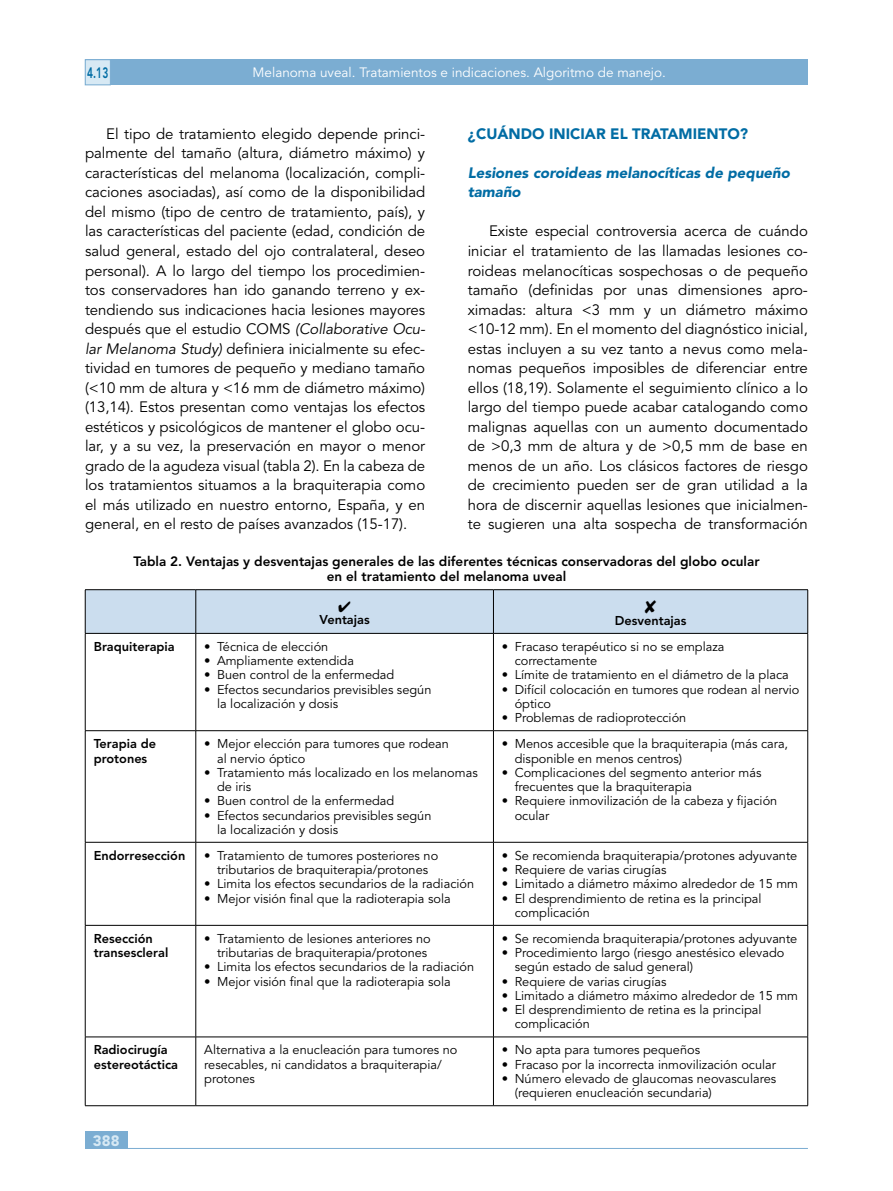
<style>
.page{position:relative;width:893px;height:1191px;background:#fff}
.page>*{position:absolute;margin:0;border:0;box-sizing:border-box;transform-origin:0 0}
.Texto_base{font:15px/19.5px "Avenir LT Std";letter-spacing:-.005em;color:#000;text-align:justify}
.Ladillo_2{font:italic 900 15px/19.5px "Avenir LT Std";color:#006ca4}
.Ladillo_1{font:900 15px "Avenir LT Std";color:#006ca4}
.t1{font:800 15px "Avenir LT Std";color:#006ca4;scale:.68 1}
.t2{font:900 15px "Avenir LT Std";color:#d7e9f4}
.Titulo{font:800 13.5px/15px "Avenir LT Std";color:#000;text-align:center}
.t3{font:13.5px "Avenir LT Std";color:#fff}
.Base__Izda{font:12.75px/14.2px "Avenir LT Std";color:#000}
.Encabezado__Izda{font:800 12.75px/14.2px "Avenir LT Std";color:#000}
.Encabezado{font:800 12.75px "Avenir LT Std";color:#000}
.s1{font-style:italic}
</style>
<div class="page">
<div style="left:85px;top:1131px;width:43px;height:17px;background:#7badd2"></div>
<div style="left:85px;top:60px;width:723px;height:25px;background:#7badd2"></div>
<div style="left:85px;top:60px;width:26px;height:25px;background:#d7e9f4;border:1px solid #7badd2"></div>
<hr style="left:85px;top:1148px;width:723px;height:1px;background:#7badd2">
<svg style="left:86px;top:634px;width:721px;height:471px"></svg>
<hr style="left:85px;top:633px;width:111px;height:1px;background:#000">
<hr style="left:196px;top:633px;width:297px;height:1px;background:#000">
<hr style="left:493px;top:633px;width:315px;height:1px;background:#000">
<hr style="left:196px;top:730px;width:297px;height:1px;background:#000">
<hr style="left:196px;top:842px;width:297px;height:1px;background:#000">
<hr style="left:196px;top:925px;width:297px;height:1px;background:#000">
<hr style="left:196px;top:1036px;width:297px;height:1px;background:#000">
<hr style="left:196px;top:1105px;width:297px;height:1px;background:#000">
<hr style="left:85px;top:633px;width:1px;height:97px;background:#000">
<hr style="left:196px;top:633px;width:1px;height:97px;background:#000">
<hr style="left:85px;top:730px;width:111px;height:1px;background:#000">
<hr style="left:85px;top:731px;width:1px;height:111px;background:#000">
<hr style="left:196px;top:731px;width:1px;height:111px;background:#000">
<hr style="left:85px;top:842px;width:111px;height:1px;background:#000">
<hr style="left:85px;top:842px;width:1px;height:83px;background:#000">
<hr style="left:196px;top:842px;width:1px;height:83px;background:#000">
<hr style="left:85px;top:925px;width:111px;height:1px;background:#000">
<hr style="left:85px;top:925px;width:1px;height:111px;background:#000">
<hr style="left:196px;top:925px;width:1px;height:111px;background:#000">
<hr style="left:85px;top:1036px;width:111px;height:1px;background:#000">
<hr style="left:85px;top:1037px;width:1px;height:68px;background:#000">
<hr style="left:196px;top:1037px;width:1px;height:68px;background:#000">
<hr style="left:85px;top:1105px;width:111px;height:1px;background:#000">
<hr style="left:493px;top:633px;width:1px;height:97px;background:#000">
<hr style="left:807px;top:633px;width:1px;height:97px;background:#000">
<hr style="left:493px;top:730px;width:315px;height:1px;background:#000">
<hr style="left:493px;top:731px;width:1px;height:111px;background:#000">
<hr style="left:807px;top:731px;width:1px;height:111px;background:#000">
<hr style="left:493px;top:842px;width:315px;height:1px;background:#000">
<hr style="left:493px;top:842px;width:1px;height:83px;background:#000">
<hr style="left:807px;top:842px;width:1px;height:83px;background:#000">
<hr style="left:493px;top:925px;width:315px;height:1px;background:#000">
<hr style="left:493px;top:925px;width:1px;height:111px;background:#000">
<hr style="left:807px;top:925px;width:1px;height:111px;background:#000">
<hr style="left:493px;top:1036px;width:315px;height:1px;background:#000">
<hr style="left:493px;top:1037px;width:1px;height:68px;background:#000">
<hr style="left:807px;top:1037px;width:1px;height:68px;background:#000">
<hr style="left:493px;top:1105px;width:315px;height:1px;background:#000">
<svg style="left:85px;top:589px;width:723px;height:44px;background:#c5d6e6"></svg>
<p class="t1" style="left:87px;top:64px;width:33px">4.13</p>
<p class="t3" style="left:253px;top:65px;width:415px">Melanoma uveal. Tratamientos e indicaciones. Algoritmo de manejo.</p>
<p class="Texto_base" style="left:85px;top:124px;width:342px;text-indent:21px">El tipo de tratamiento elegido depende princi&shy;palmente del tamaño (altura, diámetro máximo) y características del melanoma (localización, compli&shy;caciones asociadas), así como de la disponibilidad del mismo (tipo de centro de tratamiento, país), y las características del paciente (edad, condición de salud general, estado del ojo contralateral, deseo personal). A lo largo del tiempo los procedimien&shy;tos conservadores han ido ganando terreno y ex&shy;tendiendo sus indicaciones hacia lesiones mayores después que el estudio COMS <span class="s1">(Collaborative Ocu&shy;lar Melanoma Study)</span> definiera inicialmente su efec&shy;tividad en tumores de pequeño y mediano tamaño (&lt;10 mm de altura y &lt;16 mm de diámetro máximo) (13,14). Estos presentan como ventajas los efectos estéticos y psicológicos de mantener el globo ocu&shy;lar, y a su vez, la preservación en mayor o menor grado de la agudeza visual (tabla 2). En la cabeza de los tratamientos situamos a la braquiterapia como el más utilizado en nuestro entorno, España, y en general, en el resto de países avanzados (15-17).</p>
<p class="Ladillo_1" style="left:468px;top:125px;width:282px">¿CUÁNDO INICIAR EL TRATAMIENTO?</p>
<p class="Ladillo_2" style="left:468px;top:163px;width:324px">Lesiones coroideas melanocíticas de pequeño tamaño</p>
<p class="Texto_base" style="left:468px;top:222px;width:342px;text-indent:21px">Existe especial controversia acerca de cuándo iniciar el tratamiento de las llamadas lesiones co&shy;roideas melanocíticas sospechosas o de pequeño tamaño (definidas por unas dimensiones apro&shy;ximadas: altura &lt;3 mm y un diámetro máximo &lt;10-12 mm). En el momento del diagnóstico inicial, estas incluyen a su vez tanto a nevus como mela&shy;nomas pequeños imposibles de diferenciar entre ellos (18,19). Solamente el seguimiento clínico a lo largo del tiempo puede acabar catalogando como malignas aquellas con un aumento documentado de &gt;0,3 mm de altura y de &gt;0,5 mm de base en menos de un año. Los clásicos factores de riesgo de crecimiento pueden ser de gran utilidad a la hora de discernir aquellas lesiones que inicialmen&shy;te sugieren una alta sospecha de transformación</p>
<p class="Titulo" style="left:133px;top:554px;width:628px">Tabla 2. Ventajas y desventajas generales de las diferentes técnicas conservadoras del globo ocular en el tratamiento del melanoma uveal</p>
<p class="Encabezado" style="left:320px;top:611px;width:52px">Ventajas</p>
<p class="Encabezado" style="left:615px;top:613px;width:73px">Desventajas</p>
<p class="Encabezado__Izda" style="left:94px;top:639px;width:83px">Braquiterapia</p>
<p class="Base__Izda" style="left:204px;top:640px;width:126px">• Técnica de elección</p>
<p class="Base__Izda" style="left:204px;top:654px;width:151px">• Ampliamente extendida</p>
<p class="Base__Izda" style="left:204px;top:668px;width:192px">• Buen control de la enfermedad</p>
<p class="Base__Izda" style="left:217px;top:682px;width:216px;text-indent:-13px">• Efectos secundarios previsibles según la localización y dosis</p>
<p class="Base__Izda" style="left:515px;top:640px;width:211px;text-indent:-13px">• Fracaso terapéutico si no se emplaza correctamente</p>
<p class="Base__Izda" style="left:502px;top:668px;width:288px">• Límite de tratamiento en el diámetro de la placa</p>
<p class="Base__Izda" style="left:515px;top:682px;width:286px;text-indent:-13px">• Difícil colocación en tumores que rodean al nervio óptico</p>
<p class="Base__Izda" style="left:502px;top:711px;width:186px">• Problemas de radioprotección</p>
<p class="Encabezado__Izda" style="left:94px;top:736px;width:64px">Terapia de protones</p>
<p class="Base__Izda" style="left:217px;top:737px;width:233px;text-indent:-13px">• Mejor elección para tumores que rodean al nervio óptico</p>
<p class="Base__Izda" style="left:217px;top:765px;width:262px;text-indent:-13px">• Tratamiento más localizado en los melanomas de iris</p>
<p class="Base__Izda" style="left:204px;top:794px;width:192px">• Buen control de la enfermedad</p>
<p class="Base__Izda" style="left:217px;top:808px;width:216px;text-indent:-13px">• Efectos secundarios previsibles según la localización y dosis</p>
<p class="Encabezado__Izda" style="left:94px;top:848px;width:93px">Endorresección</p>
<p class="Base__Izda" style="left:204px;top:848px;width:235px;text-align:center">• Tratamiento de tumores posteriores no tributarios de braquiterapia/protones</p>
<p class="Base__Izda" style="left:204px;top:877px;width:271px">• Limita los efectos secundarios de la radiación</p>
<p class="Base__Izda" style="left:204px;top:891px;width:248px">• Mejor visión final que la radioterapia sola</p>
<p class="Encabezado__Izda" style="left:94px;top:931px;width:76px">Resección transescleral</p>
<p class="Base__Izda" style="left:204px;top:931px;width:228px;text-align:right">• Tratamiento de lesiones anteriores no tributarias de braquiterapia/protones</p>
<p class="Base__Izda" style="left:204px;top:960px;width:271px">• Limita los efectos secundarios de la radiación</p>
<p class="Base__Izda" style="left:204px;top:974px;width:248px">• Mejor visión final que la radioterapia sola</p>
<p class="Base__Izda" style="left:515px;top:737px;width:275px;text-indent:-13px">• Menos accesible que la braquiterapia (más cara, disponible en menos centros)</p>
<p class="Base__Izda" style="left:515px;top:765px;width:248px;text-indent:-13px">• Complicaciones del segmento anterior más frecuentes que la braquiterapia</p>
<p class="Base__Izda" style="left:515px;top:794px;width:264px;text-indent:-13px">• Requiere inmovilización de la cabeza y fijación ocular</p>
<p class="Base__Izda" style="left:502px;top:848px;width:297px">• Se recomienda braquiterapia/protones adyuvante</p>
<p class="Base__Izda" style="left:502px;top:863px;width:166px">• Requiere de varias cirugías</p>
<p class="Base__Izda" style="left:502px;top:877px;width:298px">• Limitado a diámetro máximo alrededor de 15 mm</p>
<p class="Base__Izda" style="left:515px;top:891px;width:248px;text-indent:-13px">• El desprendimiento de retina es la principal complicación</p>
<p class="Base__Izda" style="left:502px;top:931px;width:297px">• Se recomienda braquiterapia/protones adyuvante</p>
<p class="Base__Izda" style="left:515px;top:946px;width:271px;text-indent:-13px">• Procedimiento largo (riesgo anestésico elevado según estado de salud general)</p>
<p class="Base__Izda" style="left:502px;top:974px;width:166px">• Requiere de varias cirugías</p>
<p class="Base__Izda" style="left:502px;top:988px;width:298px">• Limitado a diámetro máximo alrededor de 15 mm</p>
<p class="Base__Izda" style="left:515px;top:1003px;width:248px;text-indent:-13px">• El desprendimiento de retina es la principal complicación</p>
<p class="Encabezado__Izda" style="left:94px;top:1043px;width:86px">Radiocirugía estereotáctica</p>
<p class="Base__Izda" style="left:204px;top:1043px;width:255px">Alternativa a la enucleación para tumores no resecables, ni candidatos a braquiterapia/ protones</p>
<p class="Base__Izda" style="left:502px;top:1043px;width:200px">• No apta para tumores pequeños</p>
<p class="Base__Izda" style="left:502px;top:1057px;width:276px">• Fracaso por la incorrecta inmovilización ocular</p>
<p class="Base__Izda" style="left:515px;top:1071px;width:263px;text-indent:-13px">• Número elevado de glaucomas neovasculares (requieren enucleación secundaria)</p>
<p class="t2" style="left:93px;top:1131px;width:28px">388</p>
</div>
